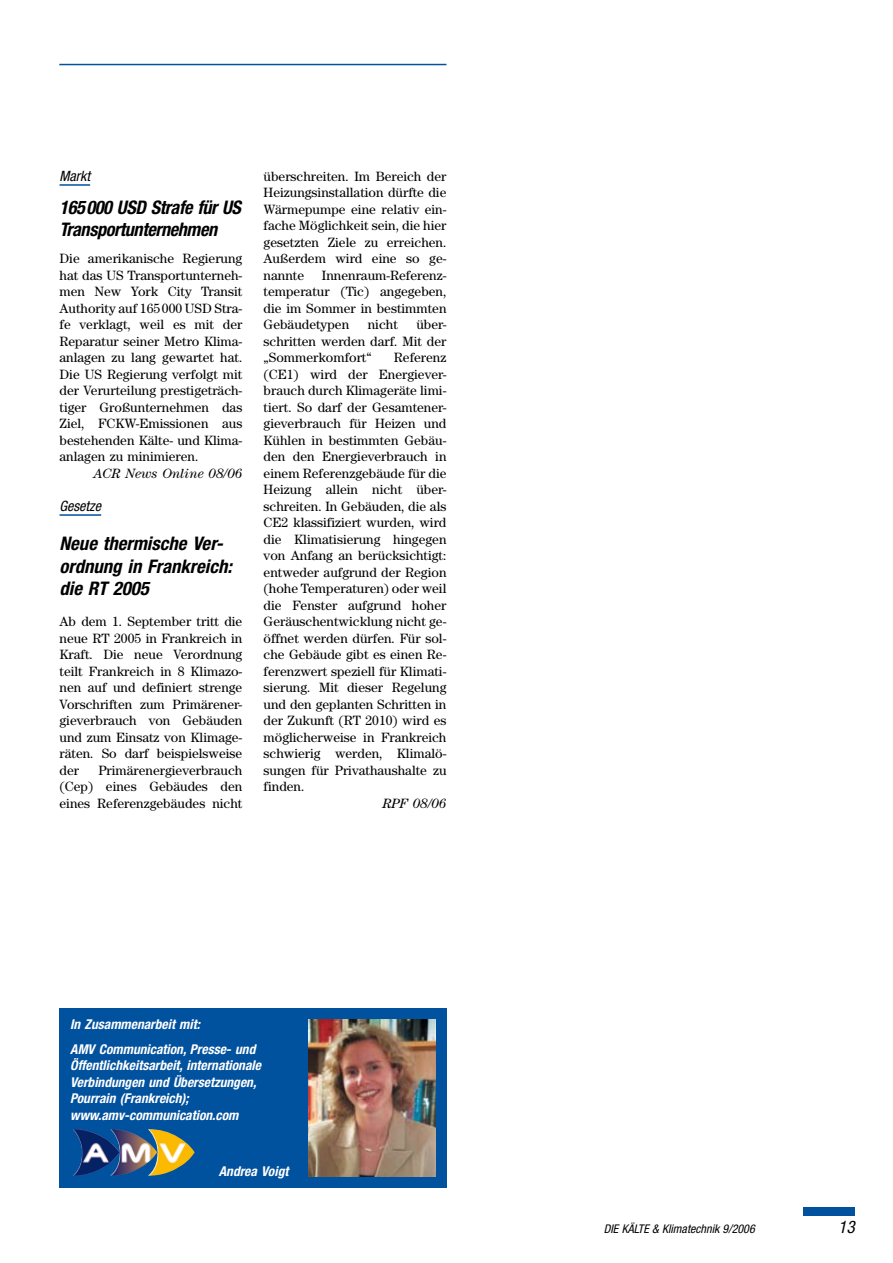
<style>
.page{position:relative;width:893px;height:1263px;background:#fff}
.page>*{position:absolute;margin:0;border:0;box-sizing:border-box;transform-origin:0 0}
.t1{font:italic 700 condensed 18.75px/22.5px "Helvetica Neue LT Std";letter-spacing:-.01em;color:#000}
.t2{font:italic condensed 17.25px "Helvetica Neue LT Std";color:#000}
.t3{font:italic condensed 14.25px "Helvetica Neue LT Std";color:#000}
.t4{font:13.5px/16.5px "Century Std";color:#000;text-align:justify}
.t5{font:italic 700 condensed 13.5px/16.5px "Helvetica Neue LT Std";color:#fff}
.t6{font:italic 13.5px "Century Std";color:#000}
.t7{font:italic condensed 12px "Helvetica Neue LT Std";color:#000}
</style>
<div class="page">
<div style="left:804px;top:1208px;width:51px;height:8px;background:#00519e"></div>
<hr style="left:59px;top:64px;width:387px;height:1px;background:#00519e">
<div style="left:60px;top:1008px;width:386px;height:179px;background:#00519e"></div>
<img style="left:308px;top:1019px;width:128px;height:157px">
<img style="left:73px;top:1129px;width:122px;height:47px">
<hr style="left:60px;top:184px;width:30px;height:2px;background:#00519e">
<hr style="left:60px;top:514px;width:41px;height:2px;background:#00519e">
<p class="t3" style="left:60px;top:168px;width:32px">Markt</p>
<h1 class="t1" style="left:60px;top:196px;width:183px">165000 USD Strafe für US<br>Transportunternehmen</h1>
<p class="t4" style="left:60px;top:250px;width:184px">Die amerikanische Regierung hat das US Transportunterneh&shy;men New York City Transit Authority auf 165 000 USD Stra&shy;fe verklagt, weil es mit der Reparatur seiner Metro Klima&shy;anlagen zu lang gewartet hat.<br>Die US Regierung verfolgt mit der Verurteilung prestigeträch&shy;tiger Großunternehmen das Ziel, FCKW-Emissionen aus bestehenden Kälte- und Klima&shy;anlagen zu minimieren.</p>
<p class="t6" style="left:93px;top:465px;width:150px">ACR News Online 08/06</p>
<p class="t3" style="left:60px;top:498px;width:43px">Gesetze</p>
<h1 class="t1" style="left:60px;top:533px;width:174px">Neue thermische Ver&shy;ordnung in Frankreich: die RT 2005</h1>
<p class="t4" style="left:60px;top:613px;width:184px">Ab dem 1. September tritt die neue RT 2005 in Frankreich in Kraft. Die neue Verordnung teilt Frankreich in 8 Klimazo&shy;nen auf und definiert strenge Vorschriften zum Primärener&shy;gieverbrauch von Gebäuden und zum Einsatz von Klimage&shy;räten. So darf beispielsweise der</p>
<p class="t4" style="left:60px;top:762px;width:184px;text-indent:39px">Primärenergieverbrauch (Cep) eines Gebäudes den eines Referenzgebäudes nicht</p>
<p class="t4" style="left:264px;top:168px;width:184px">überschreiten. Im Bereich der Heizungsinstallation dürfte die Wärmepumpe eine relativ ein&shy;fache Möglichkeit sein, die hier gesetzten Ziele zu erreichen.<br>Außerdem wird eine so ge&shy;nannte</p>
<p class="t4" style="left:264px;top:267px;width:184px;text-indent:58px">Innenraum-Referenz&shy;temperatur (Tic) angegeben, die im Sommer in bestimmten Gebäudetypen</p>
<p class="t4" style="left:264px;top:316px;width:184px;text-indent:153px">über&shy;schritten werden darf. Mit der „Sommerkomfort“</p>
<p class="t4" style="left:368px;top:316px;width:32px">nicht</p>
<p class="t4" style="left:264px;top:349px;width:184px;text-indent:130px">Referenz (CE1) wird der Energiever&shy;brauch durch Klimageräte limi&shy;tiert. So darf der Gesamtener&shy;gieverbrauch für Heizen und Kühlen in bestimmten Gebäu&shy;den den Energieverbrauch in einem Referenzgebäude für die Heizung allein nicht über&shy;schreiten. In Gebäuden, die als CE2 klassifiziert wurden, wird die Klimatisierung hingegen von Anfang an berücksichtigt: entweder aufgrund der Region (hohe Temperaturen) oder weil die Fenster aufgrund hoher Geräuschentwicklung nicht ge&shy;öffnet werden dürfen. Für sol&shy;che Gebäude gibt es einen Re&shy;ferenzwert speziell für Klimati&shy;sierung. Mit dieser Regelung und den geplanten Schritten in der Zukunft (RT 2010) wird es möglicherweise in Frankreich schwierig werden, Klimalö&shy;sungen für Privathaushalte zu finden.</p>
<p class="t6" style="left:382px;top:795px;width:66px">RPF 08/06</p>
<p class="t5" style="left:70px;top:1011px;width:187px;line-height:25px">In Zusammenarbeit mit:<br>AMV Communication, Presse- und</p>
<p class="t5" style="left:70px;top:1057px;width:192px">Öffentlichkeitsarbeit, internationale<br>Verbindungen und Übersetzungen,<br>Pourrain (Frankreich); www.amv-communication.com</p>
<p class="t5" style="left:219px;top:1163px;width:71px">Andrea Voigt</p>
<p class="t7" style="left:604px;top:1222px;width:152px">DIE KÄLTE &amp; Klimatechnik 9/2006</p>
<p class="t2" style="left:838px;top:1217px;width:18px">13</p>
</div>
